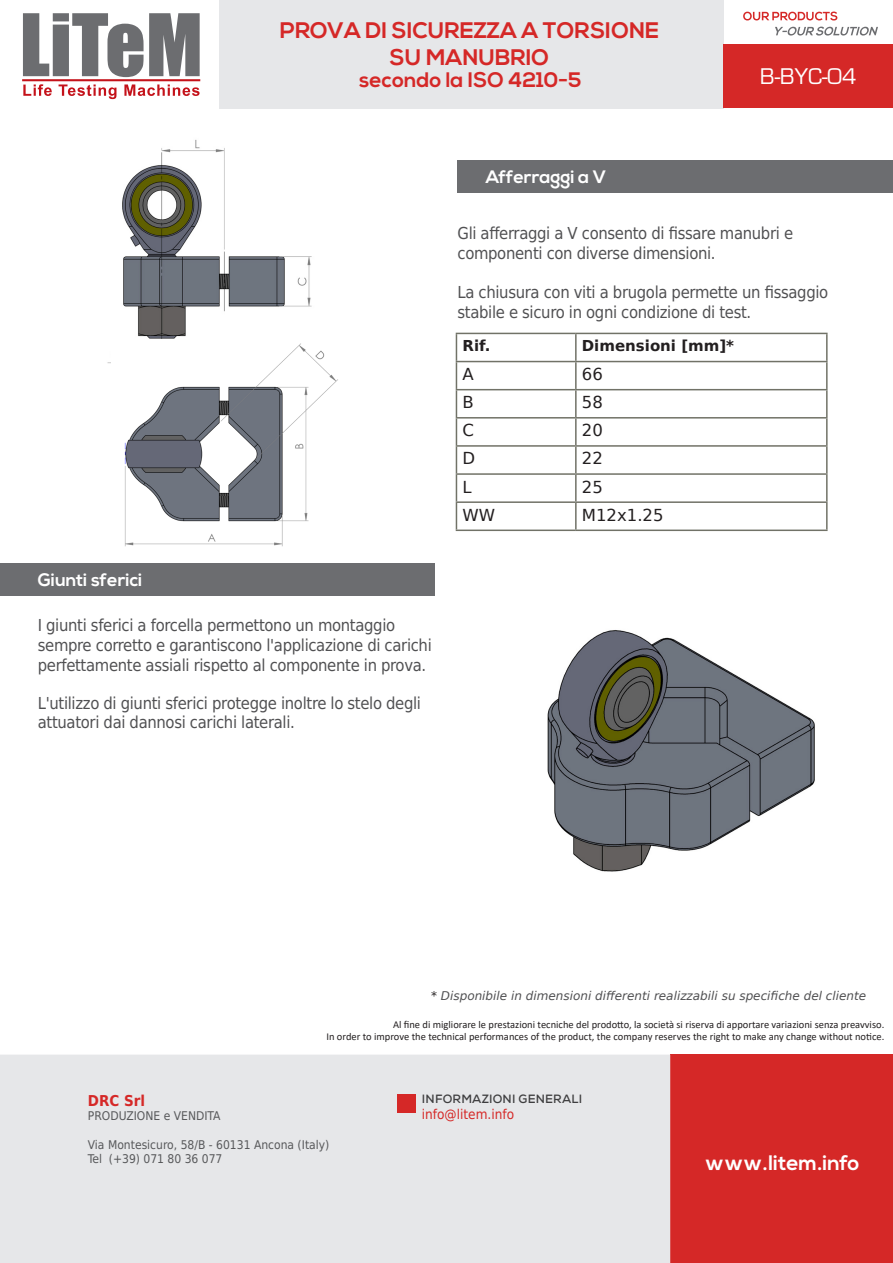
<style>
.page{position:relative;width:893px;height:1263px;background:#fff}
.page>*{position:absolute;margin:0;border:0;box-sizing:border-box;transform-origin:0 0}
.t1{font:700 22.5px "Nexa";color:#d52827}
.t2{font:700 21px "Nexa";color:#d52827}
.t3{font:700 21px "Nexa";color:#fff}
.t4{font:21px "Eurostile";color:#fff}
.t5{font:700 18px "Nexa";color:#fff}
.t6{font:16.5px/19.8px "DejaVu Sans Condensed";letter-spacing:-.02em;color:#505052}
.t7{font:16.5px "DejaVu Sans";color:#231f20}
.t8{font:700 15px "DejaVu Sans";color:#231f20}
.t9{font:700 15px "DejaVu Sans Condensed";color:#d52827}
.t10{font:13.5px "DejaVu Sans Condensed";color:#d52827}
.t11{font:12px "DejaVu Sans Condensed";color:#57585a}
.t12{font:italic 12px "DejaVu Sans";color:#505052}
.t13{font:700 12px "Nexa";letter-spacing:.015em;color:#3e3e3f}
.t14{font:10.5px "Calibri";color:#231f20}
.s1{color:#231f20}
</style>
<div class="page">
<div style="left:219px;top:0;width:504px;height:108px;background:#e6e7e9"></div>
<div style="left:723px;top:45px;width:170px;height:63px;background:#d52827"></div>
<svg style="left:743px;top:12px;width:94px;height:9px"></svg>
<svg style="left:775px;top:27px;width:103px;height:9px"></svg>
<svg style="left:23px;top:13px;width:177px;height:64px"></svg>
<hr style="left:22px;top:79px;width:178px;height:2px;background:#c4121a">
<svg style="left:23px;top:84px;width:29px;height:12px"></svg>
<svg style="left:59px;top:84px;width:57px;height:15px"></svg>
<svg style="left:124px;top:84px;width:76px;height:12px"></svg>
<div style="left:670px;top:1054px;width:223px;height:209px;background:#d52827"></div>
<div style="left:0;top:1055px;width:670px;height:208px;background:#e6e7e9"></div>
<div style="left:0;top:563px;width:434px;height:32px;background:#6c6d70"></div>
<div style="left:457px;top:161px;width:436px;height:32px;background:#6c6d70"></div>
<hr style="left:456px;top:333px;width:120px;height:1px;background:#717267">
<hr style="left:576px;top:333px;width:252px;height:1px;background:#717267">
<hr style="left:575px;top:334px;width:2px;height:27px;background:#717267">
<hr style="left:826px;top:334px;width:2px;height:27px;background:#717267">
<hr style="left:456px;top:361px;width:120px;height:1px;background:#717267">
<hr style="left:576px;top:361px;width:252px;height:1px;background:#717267">
<hr style="left:575px;top:362px;width:2px;height:27px;background:#717267">
<hr style="left:826px;top:362px;width:2px;height:27px;background:#717267">
<hr style="left:456px;top:389px;width:120px;height:1px;background:#717267">
<hr style="left:576px;top:389px;width:252px;height:1px;background:#717267">
<hr style="left:575px;top:390px;width:2px;height:27px;background:#717267">
<hr style="left:826px;top:390px;width:2px;height:27px;background:#717267">
<hr style="left:456px;top:417px;width:120px;height:2px;background:#717267">
<hr style="left:576px;top:417px;width:252px;height:2px;background:#717267">
<hr style="left:575px;top:419px;width:2px;height:26px;background:#717267">
<hr style="left:826px;top:419px;width:2px;height:26px;background:#717267">
<hr style="left:456px;top:445px;width:120px;height:2px;background:#717267">
<hr style="left:576px;top:445px;width:252px;height:2px;background:#717267">
<hr style="left:575px;top:447px;width:2px;height:26px;background:#717267">
<hr style="left:826px;top:447px;width:2px;height:26px;background:#717267">
<hr style="left:456px;top:473px;width:120px;height:2px;background:#717267">
<hr style="left:576px;top:473px;width:252px;height:2px;background:#717267">
<hr style="left:575px;top:475px;width:2px;height:26px;background:#717267">
<hr style="left:826px;top:475px;width:2px;height:26px;background:#717267">
<hr style="left:456px;top:501px;width:120px;height:2px;background:#717267">
<svg style="left:456px;top:334px;width:1px;height:195px"></svg>
<hr style="left:576px;top:501px;width:252px;height:2px;background:#717267">
<hr style="left:575px;top:503px;width:2px;height:26px;background:#717267">
<hr style="left:826px;top:503px;width:2px;height:26px;background:#717267">
<hr style="left:456px;top:529px;width:120px;height:2px;background:#717267">
<hr style="left:576px;top:529px;width:252px;height:2px;background:#717267">
<img style="left:547px;top:630px;width:268px;height:242px">
<img style="left:107px;top:139px;width:205px;height:225px">
<img style="left:111px;top:339px;width:227px;height:208px">
<div style="left:397px;top:1094px;width:18px;height:18px;background:#d52827"></div>
<p class="t1" style="left:280px;top:17px;width:381px">PROVA DI SICUREZZA A TORSIONE</p>
<p class="t1" style="left:390px;top:44px;width:161px">SU MANUBRIO</p>
<p class="t2" style="left:359px;top:68px;width:223px">secondo la ISO 4210-5</p>
<p class="t4" style="left:760px;top:64px;width:98px">B-BYC-04</p>
<p class="t5" style="left:38px;top:569px;width:106px">Giunti sferici</p>
<p class="t6" style="left:38px;top:615px;width:396px">I giunti sferici a forcella permettono un montaggio sempre corretto e garantiscono l'applicazione di carichi perfettamente assiali rispetto al componente in prova.</p>
<p class="t6" style="left:38px;top:692px;width:385px">L'utilizzo di giunti sferici protegge inoltre lo stelo degli attuatori dai dannosi carichi laterali.</p>
<p class="t5" style="left:486px;top:167px;width:122px">Afferraggi a V</p>
<p class="t6" style="left:457px;top:223px;width:337px">Gli afferraggi a V consento di fissare manubri e componenti con diverse dimensioni.</p>
<p class="t6" style="left:457px;top:282px;width:372px">La chiusura con viti a brugola permette un fissaggio stabile e sicuro in ogni condizione di test.</p>
<p class="t8" style="left:462px;top:333px;width:30px">Rif.</p>
<p class="t8" style="left:582px;top:333px;width:154px">Dimensioni [mm]*</p>
<p class="t7" style="left:462px;top:360px;width:13px">A</p>
<p class="t7" style="left:582px;top:360px;width:22px">66</p>
<p class="t7" style="left:462px;top:388px;width:13px">B</p>
<p class="t7" style="left:582px;top:388px;width:22px">58</p>
<p class="t7" style="left:462px;top:416px;width:13px">C</p>
<p class="t7" style="left:582px;top:416px;width:22px">20</p>
<p class="t7" style="left:462px;top:444px;width:14px">D</p>
<p class="t7" style="left:582px;top:444px;width:22px">22</p>
<p class="t7" style="left:462px;top:472px;width:11px">L</p>
<p class="t7" style="left:582px;top:472px;width:22px">25</p>
<p class="t7" style="left:462px;top:500px;width:34px">WW</p>
<p class="t7" style="left:582px;top:500px;width:83px">M12x1.25</p>
<p class="t12" style="left:431px;top:988px;width:437px"><span class="s1">*</span> Disponibile in dimensioni differenti realizzabili su specifiche del cliente</p>
<p class="t14" style="left:393px;top:1017px;width:493px">Al fine di migliorare le prestazioni tecniche del prodotto, la società si riserva di apportare variazioni senza preavviso.</p>
<p class="t14" style="left:326px;top:1029px;width:559px">In order to improve the technical performances of the product, the company reserves the right to make any change without notice.</p>
<p class="t9" style="left:88px;top:1088px;width:59px">DRC Srl</p>
<p class="t11" style="left:88px;top:1105px;width:134px">PRODUZIONE e VENDITA</p>
<p class="t11" style="left:88px;top:1134px;width:243px">Via Montesicuro, 58/B - 60131 Ancona (Italy)</p>
<p class="t11" style="left:88px;top:1148px;width:136px">Tel (+39) 071 80 36 077</p>
<p class="t13" style="left:422px;top:1091px;width:162px">INFORMAZIONI GENERALI</p>
<p class="t10" style="left:422px;top:1103px;width:94px">info@litem.info</p>
<p class="t3" style="left:705px;top:1151px;width:156px">www.litem.info</p>
</div>
